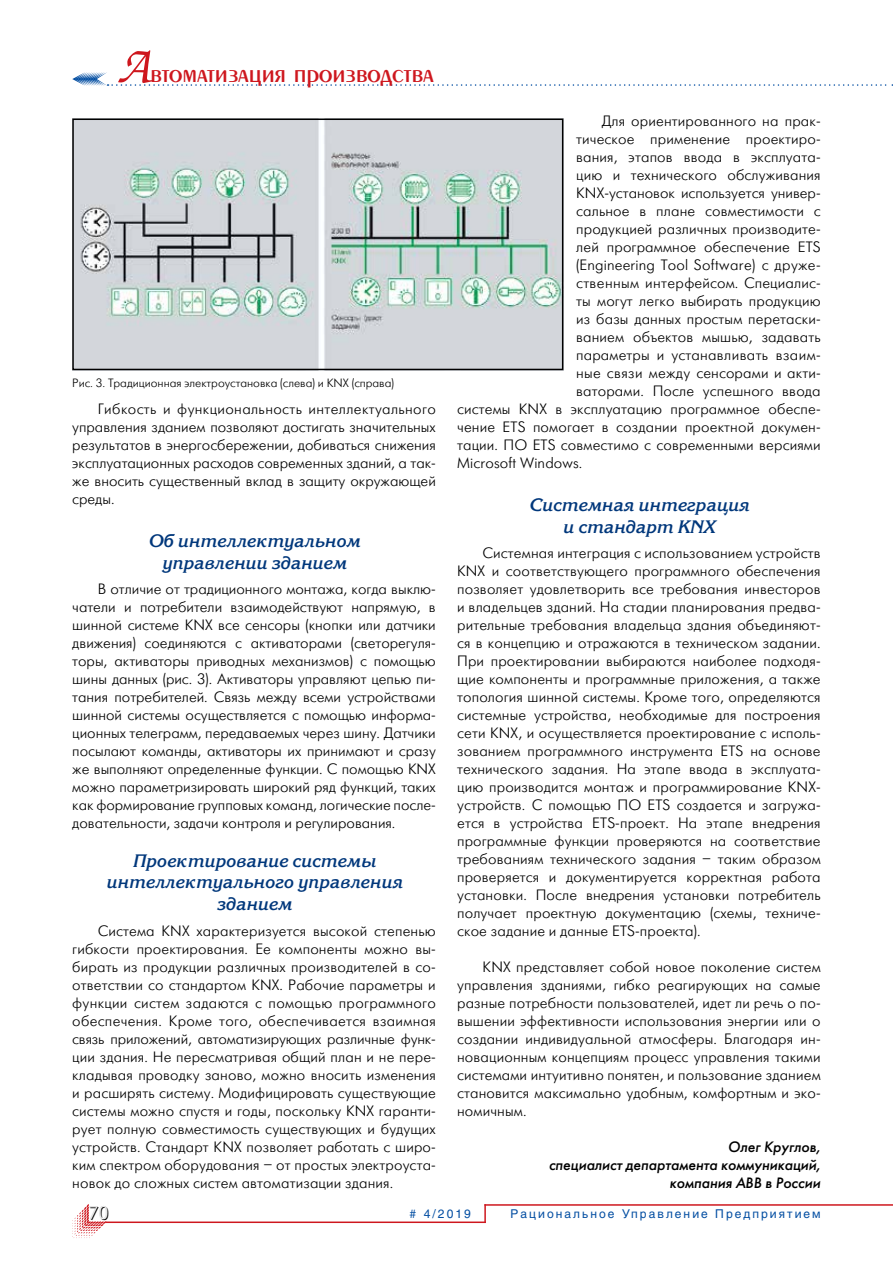
<style>
.page{position:relative;width:893px;height:1263px;background:#fff}
.page>*{position:absolute;margin:0;border:0;box-sizing:border-box;transform-origin:0 0}
.t1{font:27px "Penta Demi";color:#ce171e}
.t2{font:italic 700 18px/21.6px "Korinna C";color:#00377b;text-align:center}
.t3{font:18px "Futuris Shadow C";color:#000}
.t4{font:15px/18px "Futuris Light C";letter-spacing:.01em;color:#000;text-align:justify}
.t5{font:italic 15px/18px "Futuris C";color:#000;text-align:right}
.t6{font:12px "Futuris Light C";color:#000}
.t7{font:12px "Helios";letter-spacing:.17em;color:#034ea2}
.s1{font-family:"Zapf Chancery C";font-size:54px}
</style>
<div class="page">
<svg style="left:72px;top:1204px;width:34px;height:34px"></svg>
<svg style="left:484px;top:1206px;width:2px;height:15px"></svg>
<hr style="left:105px;top:1221px;width:381px;height:2px;background:#ce171e">
<hr style="left:484px;top:1204px;width:409px;height:2px;background:#ce171e">
<svg style="left:72px;top:72px;width:821px;height:14px"></svg>
<img style="left:75px;top:121px;width:485px;height:246px">
<div style="left:72px;top:118px;width:491px;height:252px;border:2px solid #000"></div>
<h1 class="t1" style="left:117px;top:60px;width:319px"><span class="s1">А</span>втоматизация производства</h1>
<p class="t6" style="left:72px;top:376px;width:323px">Рис. 3. Традиционная электроустановка (слева) и KNX (справа)</p>
<p class="t4" style="left:72px;top:400px;width:365px;text-indent:26px">Гибкость и функциональность интеллектуального управления зданием позволяют достигать значительных результатов в энергосбережении, добиваться снижения эксплуатационных расходов современных зданий, а так&shy;же вносить существенный вклад в защиту окружающей среды.</p>
<p class="t2" style="left:148px;top:531px;width:214px">Об интеллектуальном управлении зданием</p>
<p class="t4" style="left:72px;top:580px;width:365px;text-indent:26px">В отличие от традиционного монтажа, когда выклю&shy;чатели и потребители взаимодействуют напрямую, в шинной системе KNX все сенсоры (кнопки или датчики движения) соединяются с активаторами (светорегуля&shy;торы, активаторы приводных механизмов) с помощью шины данных (рис. 3). Активаторы управляют цепью пи&shy;тания потребителей. Связь между всеми устройствами шинной системы осуществляется с помощью информа&shy;ционных телеграмм, передаваемых через шину. Датчики посылают команды, активаторы их принимают и сразу же выполняют определенные функции. С помощью KNX можно параметризировать широкий ряд функций, таких как формирование групповых команд, логические после&shy;довательности, задачи контроля и регулирования.</p>
<p class="t2" style="left:106px;top:850px;width:298px">Проектирование системы интеллектуального управления зданием</p>
<p class="t4" style="left:72px;top:922px;width:365px;text-indent:26px">Система KNX характеризуется высокой степенью гибкости проектирования. Ее компоненты можно вы&shy;бирать из продукции различных производителей в со&shy;ответствии со стандартом KNX. Рабочие параметры и функции систем задаются с помощью программного обеспечения. Кроме того, обеспечивается взаимная связь приложений, автоматизирующих различные функ&shy;ции здания. Не пересматривая общий план и не пере&shy;кладывая проводку заново, можно вносить изменения и расширять систему. Модифицировать существующие системы можно спустя и годы, поскольку KNX гаранти&shy;рует полную совместимость существующих и будущих устройств. Стандарт KNX позволяет работать с широ&shy;ким спектром оборудования – от простых электроуста&shy;новок до сложных систем автоматизации здания.</p>
<p class="t4" style="left:602px;top:112px;width:220px">Для ориентированного на прак-</p>
<p class="t4" style="left:576px;top:130px;width:246px">тическое применение проектиро-</p>
<p class="t4" style="left:576px;top:148px;width:246px">вания, этапов ввода в эксплуата-</p>
<p class="t4" style="left:576px;top:166px;width:246px">цию и технического обслуживания</p>
<p class="t4" style="left:576px;top:184px;width:246px">KNX-установок используется универ-</p>
<p class="t4" style="left:576px;top:202px;width:246px">сальное в плане совместимости с</p>
<p class="t4" style="left:576px;top:220px;width:246px">продукцией различных производите-</p>
<p class="t4" style="left:576px;top:238px;width:246px">лей программное обеспечение ETS</p>
<p class="t4" style="left:576px;top:256px;width:246px">(Engineering Tool Software) с друже-</p>
<p class="t4" style="left:576px;top:274px;width:246px">ственным интерфейсом. Специалис-</p>
<p class="t4" style="left:576px;top:292px;width:246px">ты могут легко выбирать продукцию</p>
<p class="t4" style="left:576px;top:310px;width:246px">из базы данных простым перетаски-</p>
<p class="t4" style="left:576px;top:328px;width:246px">ванием объектов мышью, задавать</p>
<p class="t4" style="left:576px;top:346px;width:246px">параметры и устанавливать взаим-</p>
<p class="t4" style="left:576px;top:364px;width:246px">ные связи между сенсорами и акти-</p>
<p class="t4" style="left:576px;top:382px;width:246px">ваторами. После успешного ввода</p>
<p class="t4" style="left:457px;top:400px;width:365px">системы KNX в эксплуатацию программное обеспе-</p>
<p class="t4" style="left:457px;top:418px;width:365px">чение ETS помогает в создании проектной докумен-</p>
<p class="t4" style="left:457px;top:436px;width:365px">тации. ПО ETS совместимо с современными версиями</p>
<p class="t4" style="left:457px;top:454px;width:127px">Microsoft Windows.</p>
<p class="t2" style="left:529px;top:495px;width:222px">Системная интеграция и стандарт KNX</p>
<p class="t4" style="left:457px;top:544px;width:365px;text-indent:26px">Системная интеграция с использованием устройств KNX и соответствующего программного обеспечения позволяет удовлетворить все требования инвесторов и владельцев зданий. На стадии планирования предва&shy;рительные требования владельца здания объединяют&shy;ся в концепцию и отражаются в техническом задании.<br>При проектировании выбираются наиболее подходя&shy;щие компоненты и программные приложения, а также топология шинной системы. Кроме того, определяются системные устройства, необходимые для построения сети KNX, и осуществляется проектирование с исполь&shy;зованием программного инструмента ETS на основе технического задания. На этапе ввода в эксплуата&shy;цию производится монтаж и программирование KNX&shy;устройств. С помощью ПО ETS создается и загружа&shy;ется в устройства ETS-проект. На этапе внедрения программные функции проверяются на соответствие требованиям технического задания – таким образом проверяется и документируется корректная работа установки. После внедрения установки потребитель получает проектную документацию (схемы, техниче&shy;ское задание и данные ETS-проекта).</p>
<p class="t4" style="left:457px;top:958px;width:365px;text-indent:26px">KNX представляет собой новое поколение систем управления зданиями, гибко реагирующих на самые разные потребности пользователей, идет ли речь о по&shy;вышении эффективности использования энергии или о создании индивидуальной атмосферы. Благодаря ин&shy;новационным концепциям процесс управления такими системами интуитивно понятен, и пользование зданием становится максимально удобным, комфортным и эко&shy;номичным.</p>
<p class="t5" style="left:549px;top:1138px;width:273px">Олег Круглов,<br>специалист департамента коммуникаций, компания ABB в России</p>
<p class="t3" style="left:89px;top:1204px;width:21px">70</p>
<p class="t7" style="left:410px;top:1207px;width:63px"># 4/2019</p>
<p class="t7" style="left:510px;top:1207px;width:312px">Рациональное Управление Предприятием</p>
</div>
